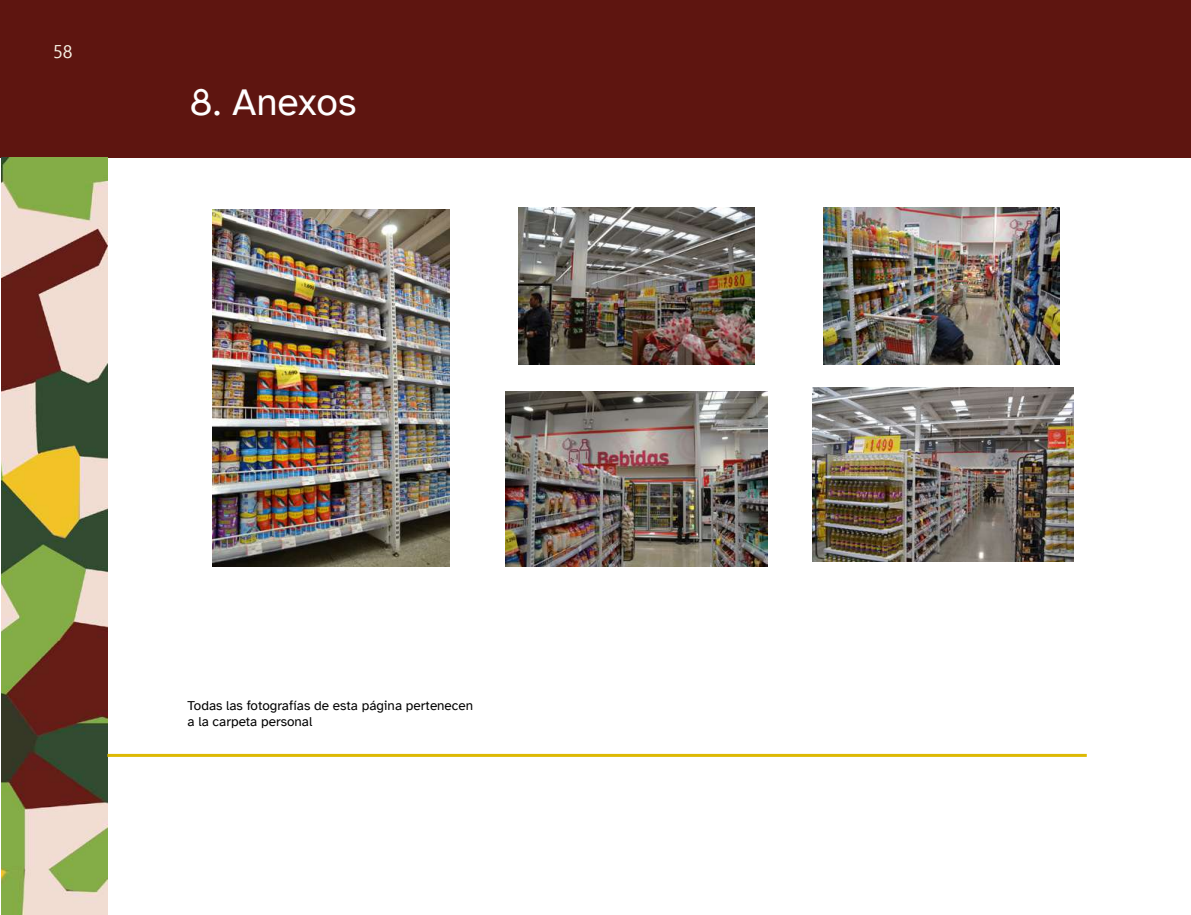
<style>
.page{position:relative;width:1191px;height:915px;background:#fff}
.page>*{position:absolute;margin:0;border:0;box-sizing:border-box;transform-origin:0 0}
.t1{font:39px "Atkinson Hyperlegible";color:#fff}
.t2{font:18px "Ebrima";color:#f7f1e4}
.t3{font:13.5px/16.2px "Atkinson Hyperlegible";color:#000}
</style>
<div class="page">
<div style="left:0;top:0;width:1191px;height:157px;background:#5e1510"></div>
<img style="left:1px;top:157px;width:106px;height:757px">
<hr style="left:107px;top:753px;width:979px;height:3px;background:#ddb903">
<img style="left:212px;top:209px;width:238px;height:357px">
<img style="left:506px;top:391px;width:261px;height:175px">
<img style="left:518px;top:207px;width:236px;height:158px">
<img style="left:812px;top:387px;width:261px;height:174px">
<img style="left:823px;top:207px;width:236px;height:158px">
<h2 class="t2" style="left:53px;top:38px;width:21px">58</h2>
<h1 class="t1" style="left:189px;top:80px;width:169px">8. Anexos</h1>
<p class="t3" style="left:188px;top:697px;width:287px">Todas las fotografías de esta página pertenecen a la carpeta personal</p>
</div>
